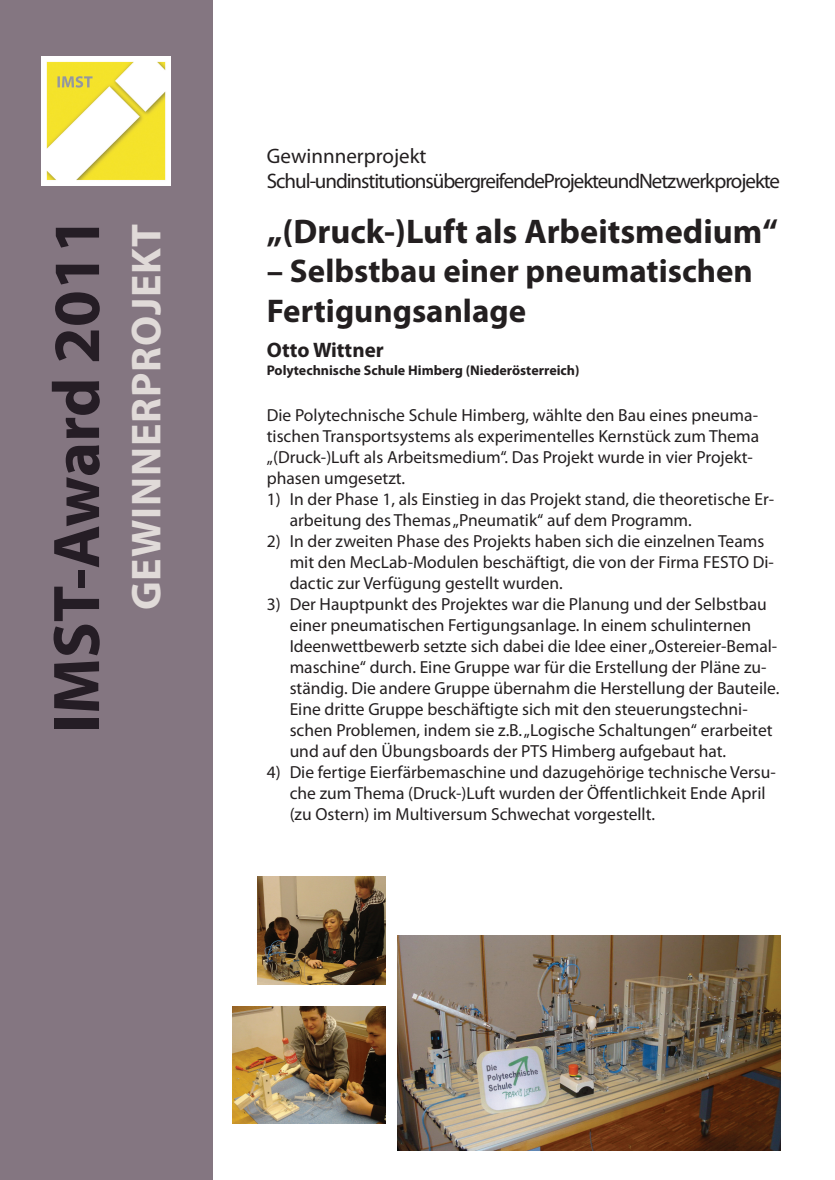
<style>
.page{position:relative;width:835px;height:1180px;background:#fff}
.page>*{position:absolute;margin:0;border:0;box-sizing:border-box;transform-origin:0 0}
.t1{font:700 66.5px "Myriad Pro";color:#251d25}
.t2{font:700 42px "Myriad Pro";letter-spacing:.02em;color:#e0dad8}
.t3{font:700 34.3px "Myriad Pro";color:#231f20}
.t4{font:700 32.9px/39.5px "Myriad Pro";color:#231f20}
.t5{font:21px/25.2px "Myriad Pro";letter-spacing:-.05em;color:#231f20}
.t6{font:700 21px "Myriad Pro";color:#231f20}
.t7{font:17.5px/21px "Myriad Pro";color:#231f20}
.t8{font:700 14px "Myriad Pro";color:#231f20}
</style>
<div class="page">
<div style="left:0;top:0;width:212px;height:1180px;background:#847681"></div>
<img style="left:42px;top:57px;width:129px;height:129px">
<img style="left:397px;top:935px;width:383px;height:215px">
<img style="left:232px;top:1006px;width:153px;height:117px">
<img style="left:257px;top:876px;width:128px;height:108px">
<p class="t5" style="left:267px;top:143px;width:514px">Gewinnnerprojekt<br>Schul- und institutionsübergreifende Projekte und Netzwerkprojekte</p>
<h1 class="t1" style="left:33px;top:733px;width:518px;rotate:-90deg">IMST-Award 2011</h1>
<h2 class="t2" style="left:119px;top:610px;width:386px;rotate:-90deg">Gewinnerprojekt</h2>
<h3 class="t3" style="left:267px;top:209px;width:512px">„(Druck-)Luft als Arbeitsmedium“</h3>
<h3 class="t4" style="left:267px;top:250px;width:487px">– Selbstbau einer pneumatischen<br>Fertigungsanlage</h3>
<p class="t6" style="left:267px;top:336px;width:118px">Otto Wittner</p>
<p class="t8" style="left:267px;top:361px;width:314px">Polytechnische Schule Himberg (Niederösterreich)</p>
<p class="t7" style="left:267px;top:404px;width:494px">Die Polytechnische Schule Himberg, wählte den Bau eines pneuma&shy;tischen Transportsystems als experimentelles Kernstück zum Thema „(Druck-)Luft als Arbeitsmedium“. Das Projekt wurde in vier Projekt&shy;phasen umgesetzt.</p>
<p class="t7" style="left:289px;top:488px;width:486px;text-indent:-23px">1) In der Phase 1, als Einstieg in das Projekt stand, die theoretische Er&shy;arbeitung des Themas „Pneumatik“ auf dem Programm.</p>
<p class="t7" style="left:289px;top:530px;width:485px;text-indent:-23px">2) In der zweiten Phase des Projekts haben sich die einzelnen Teams mit den MecLab-Modulen beschäftigt, die von der Firma FESTO Di&shy;dactic zur Verfügung gestellt wurden.</p>
<p class="t7" style="left:289px;top:593px;width:491px;text-indent:-23px">3) Der Hauptpunkt des Projektes war die Planung und der Selbstbau einer pneumatischen Fertigungsanlage. In einem schulinternen Ideenwettbewerb setzte sich dabei die Idee einer „Ostereier-Bemal&shy;maschine“ durch. Eine Gruppe war für die Erstellung der Pläne zu&shy;ständig. Die andere Gruppe übernahm die Herstellung der Bauteile.<br>Eine dritte Gruppe beschäftigte sich mit den steuerungstechni&shy;schen Problemen, indem sie z.B. „Logische Schaltungen“ erarbeitet und auf den Übungsboards der PTS Himberg aufgebaut hat.</p>
<p class="t7" style="left:289px;top:761px;width:487px;text-indent:-23px">4) Die fertige Eierfärbemaschine und dazugehörige technische Versu&shy;che zum Thema (Druck-)Luft wurden der Öffentlichkeit Ende April (zu Ostern) im Multiversum Schwechat vorgestellt.</p>
</div>
